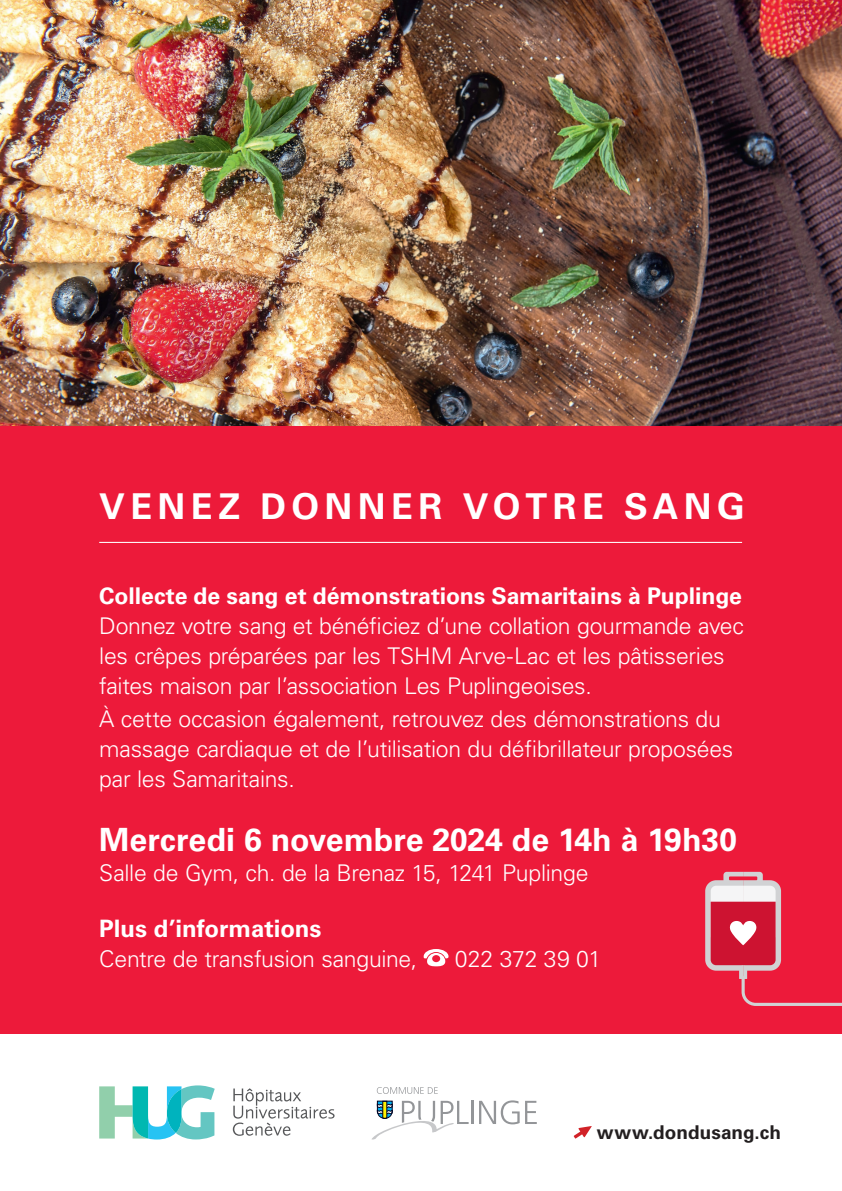
<style>
.page{position:relative;width:842px;height:1191px;background:#fff}
.page>*{position:absolute;margin:0;border:0;box-sizing:border-box;transform-origin:0 0}
.t1{font:700 35.6px "Univers LT Std";letter-spacing:.155em;color:#fff}
.t2{font:700 32px "Univers LT Std";color:#fff}
.t3{font:700 24px "Univers LT Std";color:#fff}
.t4{font:300 23px/30px "Univers LT Std";letter-spacing:-.015em;color:#fff}
.t5{font:700 23px "Univers LT Std";letter-spacing:-.005em;color:#fff}
.t6{font:700 19px "Univers LT Std";letter-spacing:.005em;color:#231f20}
</style>
<div class="page">
<div style="left:0;top:0;width:842px;height:1034px;background:#ed1a3a"></div>
<hr style="left:99px;top:542px;width:643px;height:1px;background:#fff">
<svg style="left:424px;top:949px;width:24px;height:17px"></svg>
<svg style="left:705px;top:872px;width:137px;height:134px"></svg>
<svg style="left:99px;top:1085px;width:116px;height:54px"></svg>
<svg style="left:233px;top:1088px;width:102px;height:47px"></svg>
<img style="left:0;top:0;width:842px;height:425px">
<svg style="left:574px;top:1126px;width:18px;height:12px"></svg>
<hr style="left:472px;top:1100px;width:2px;height:24px;background:#939598">
<svg style="left:479px;top:1100px;width:58px;height:24px"></svg>
<svg style="left:377px;top:1087px;width:61px;height:7px"></svg>
<svg style="left:372px;top:1100px;width:97px;height:39px"></svg>
<h1 class="t1" style="left:99px;top:486px;width:647px">VENEZ DONNER VOTRE SANG</h1>
<p class="t5" style="left:99px;top:582px;width:644px">Collecte de sang et démonstrations Samaritains à Puplinge</p>
<p class="t4" style="left:99px;top:610px;width:646px">Donnez votre sang et bénéficiez d’une collation gourmande avec les crêpes préparées par les TSHM Arve-Lac et les pâtisseries faites maison par l’association Les Puplingeoises.</p>
<p class="t4" style="left:99px;top:704px;width:636px">À cette occasion également, retrouvez des démonstrations du massage cardiaque et de l’utilisation du défibrillateur proposées par les Samaritains.</p>
<h2 class="t2" style="left:99px;top:821px;width:639px">Mercredi 6 novembre 2024 de 14h à 19h30</h2>
<p class="t4" style="left:99px;top:858px;width:491px">Salle de Gym, ch. de la Brenaz 15, 1241 Puplinge</p>
<p class="t3" style="left:99px;top:914px;width:224px">Plus d’informations</p>
<p class="t4" style="left:99px;top:943px;width:319px">Centre de transfusion sanguine,</p>
<p class="t4" style="left:455px;top:943px;width:148px">022 372 39 01</p>
<p class="t6" style="left:597px;top:1120px;width:186px">www.dondusang.ch</p>
</div>
